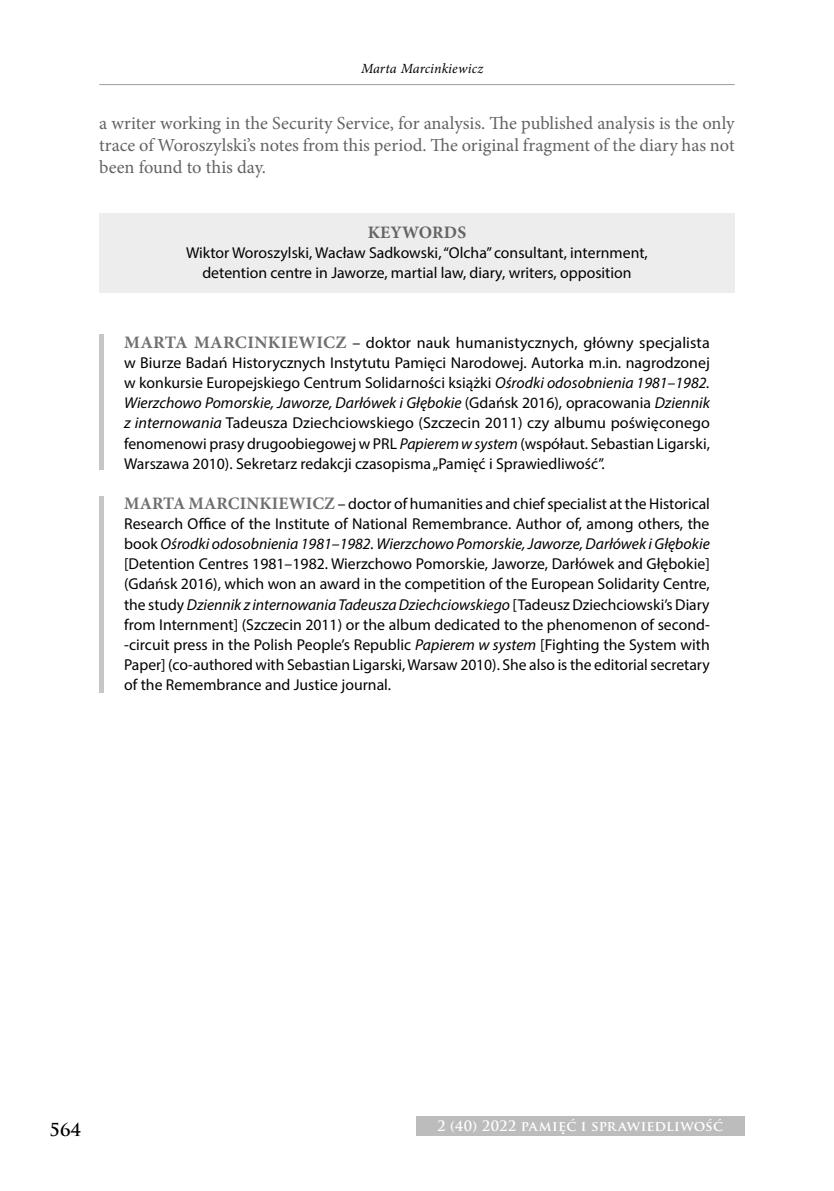
<style>
.page{position:relative;width:834px;height:1191px;background:#fff}
.page>*{position:absolute;margin:0;border:0;box-sizing:border-box;transform-origin:0 0}
.t1{font:18.38px/22.1px "Minion Pro";color:#646363;text-align:justify}
.t2{font:700 17.5px "Minion Pro";letter-spacing:.01em;color:#646363}
.t3{font:700 17.5px "Trajan Pro";color:#000}
.t4{font:15.75px/20.1px "Myriad Pro";color:#000;text-align:justify}
.t5{font:700 14px "Trajan Pro";letter-spacing:.01em;color:#fff}
.t6{font:italic 14px "Minion Pro";letter-spacing:.005em;color:#000}
.s1{font-family:"Minion Pro";font-weight:700;font-size:17.5px;color:#706f6f}
.s2{font-style:italic}
</style>
<div class="page">
<hr style="left:99px;top:84px;width:635px;height:1px;background:#9d9d9c">
<div style="left:416px;top:1116px;width:328px;height:20px;background:#bcbcbc"></div>
<div style="left:99px;top:213px;width:635px;height:79px;background:#ededed"></div>
<div style="left:99px;top:334px;width:5px;height:136px;background:#c6c6c6"></div>
<div style="left:99px;top:496px;width:5px;height:197px;background:#c6c6c6"></div>
<p class="t6" style="left:361px;top:59px;width:124px">Marta Marcinkiewicz</p>
<p class="t1" style="left:99px;top:112px;width:636px">a writer working in the Security Service, for analysis. The published analysis is the only trace of Woroszylski’s notes from this period. The original fragment of the diary has not been found to this day.</p>
<p class="t2" style="left:368px;top:220px;width:100px">KEYWORDS</p>
<p class="t4" style="left:186px;top:242px;width:463px;text-align:center">Wiktor Woroszylski, Wacław Sadkowski, “Olcha” consultant, internment, detention centre in Jaworze, martial law, diary, writers, opposition</p>
<p class="t4" style="left:124px;top:332px;width:587px"><span class="s1">MARTA MARCINKIEWICZ</span> – doktor nauk humanistycznych, główny specjalista w Biurze Badań Historycznych Instytutu Pamięci Narodowej. Autorka m.in. nagrodzonej w konkursie Europejskiego Centrum Solidarności książki <span class="s2">Ośrodki odosobnienia 1981–1982.<br>Wierzchowo Pomorskie, Jaworze, Darłówek i Głębokie</span> (Gdańsk 2016), opracowania <span class="s2">Dziennik z internowania</span> Tadeusza Dziechciowskiego (Szczecin 2011) czy albumu poświęconego fenomenowi prasy drugoobiegowej w PRL <span class="s2">Papierem w system</span> (współaut. Sebastian Ligarski, Warszawa 2010). Sekretarz redakcji czasopisma „Pamięć i Sprawiedliwość”.</p>
<p class="t4" style="left:124px;top:493px;width:587px"><span class="s1">MARTA MARCINKIEWICZ</span> – doctor of humanities and chief specialist at the Historical Research Office of the Institute of National Remembrance. Author of, among others, the book <span class="s2">Ośrodki odosobnienia 1981–1982. Wierzchowo Pomorskie, Jaworze, Darłówek i Głębokie </span>[Detention Centres 1981–1982. Wierzchowo Pomorskie, Jaworze, Darłówek and Głębokie] (Gdańsk 2016), which won an award in the competition of the European Solidarity Centre, the study <span class="s2">Dziennik z internowania Tadeusza Dziechciowskiego</span> [Tadeusz Dziechciowski’s Diary from Internment] (Szczecin 2011) or the album dedicated to the phenomenon of second--circuit press in the Polish People’s Republic <span class="s2">Papierem w system</span> [Fighting the System with Paper] (co-authored with Sebastian Ligarski, Warsaw 2010). She also is the editorial secretary of the Remembrance and Justice journal.</p>
<p class="t3" style="left:50px;top:1118px;width:33px">564</p>
<p class="t5" style="left:437px;top:1117px;width:287px">2 (40) 2022 PAMIĘĆ I SPRAWIEDLIWOŚĆ</p>
</div>
